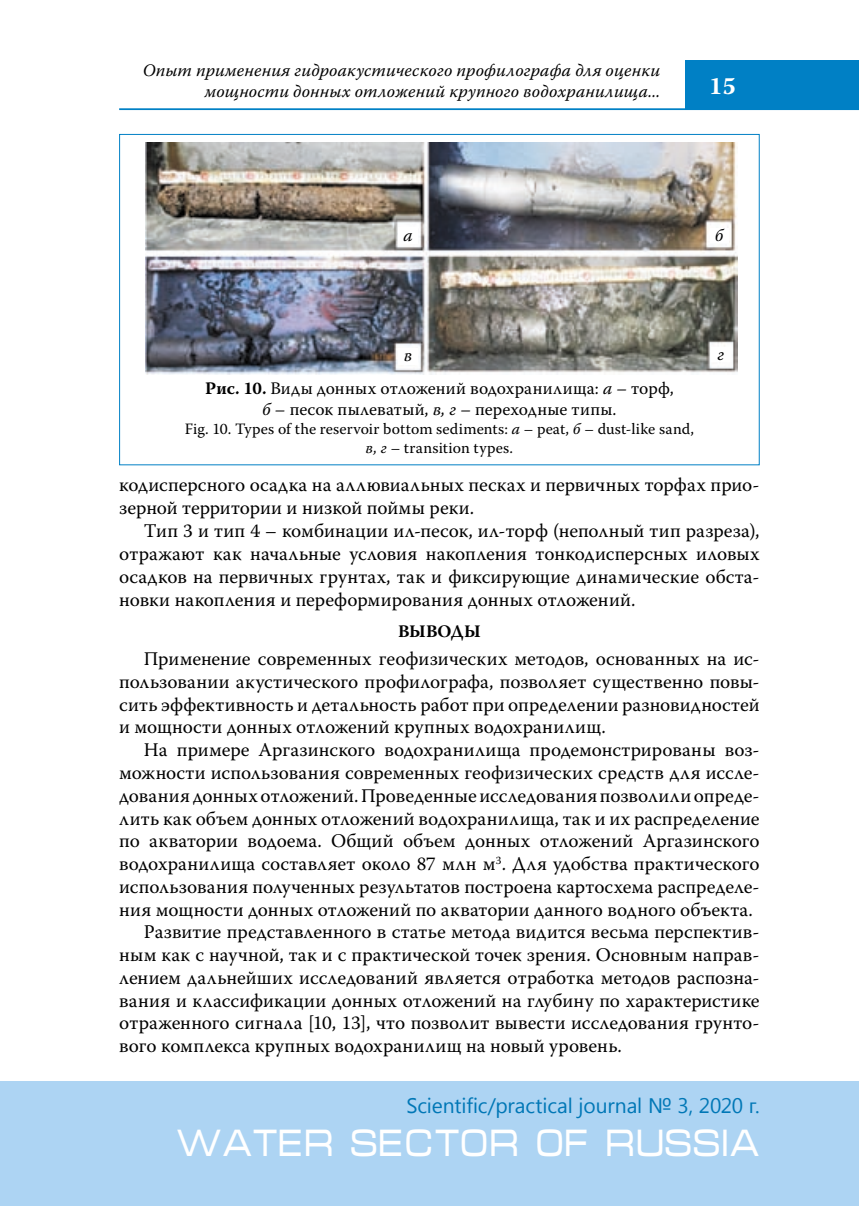
<style>
.page{position:relative;width:859px;height:1206px;background:#fff}
.page>*{position:absolute;margin:0;border:0;box-sizing:border-box;transform-origin:0 0}
.t1{font:38.5px "Micra C";color:#fff;scale:.83 1}
.t2{font:700 24.5px "Warnock Pro";color:#fff}
.t3{font:21px "Segoe UI";letter-spacing:-.005em;color:#0077b6}
.t4{font:19.25px/23.1px "Warnock Pro";letter-spacing:.005em;color:#000;text-align:justify}
.t5{font:italic 17.5px/21px "Warnock Pro";letter-spacing:.005em;color:#000;text-align:right}
.t6{font:17.5px/21px "Warnock Pro";letter-spacing:.01em;color:#000;text-align:center}
.t7{font:700 17.5px "Warnock Pro";color:#000}
.t8{font:15.75px/19.2px "Warnock Pro";letter-spacing:.01em;color:#000;text-align:center}
.s1{font-weight:700}
.s2{font-style:italic}
</style>
<div class="page">
<hr style="left:119px;top:108px;width:739px;height:2px;background:#0080c5">
<div style="left:685px;top:60px;width:173px;height:50px;background:#0080c5"></div>
<div style="left:0;top:1081px;width:858px;height:124px;background:#add4f3"></div>
<img style="left:145px;top:143px;width:591px;height:231px">
<div style="left:398px;top:228px;width:20px;height:16px;background:#fff"></div>
<div style="left:398px;top:348px;width:20px;height:17px;background:#fff"></div>
<div style="left:709px;top:228px;width:19px;height:15px;background:#fff"></div>
<div style="left:711px;top:347px;width:18px;height:15px;background:#fff"></div>
<p class="t5" style="left:143px;top:59px;width:519px">Опыт применения гидроакустического профилографа для оценки мощности донных отложений крупного водохранилища...</p>
<p class="t2" style="left:708px;top:71px;width:28px">15</p>
<p class="t5" style="left:403px;top:224px;width:11px">а</p>
<p class="t5" style="left:714px;top:225px;width:10px">б</p>
<p class="t5" style="left:404px;top:345px;width:10px">в</p>
<p class="t6" style="left:205px;top:377px;width:470px"><span class="s1">Рис. 10.</span> Виды донных отложений водохранилища: <span class="s2">а</span> – торф, <span class="s2">б</span> – песок пылеватый, <span class="s2">в, г</span> – переходные типы.</p>
<p class="t8" style="left:185px;top:419px;width:510px">Fig. 10. Types of the reservoir bottom sediments: <span class="s2">а</span> – peat, <span class="s2">б</span> – dust-like sand, <span class="s2">в, г</span> – transition types.</p>
<p class="t5" style="left:717px;top:344px;width:8px">г</p>
<p class="t4" style="left:119px;top:472px;width:641px">кодисперсного осадка на аллювиальных песках и первичных торфах прио&shy;зерной территории и низкой поймы реки.</p>
<p class="t4" style="left:119px;top:518px;width:641px;text-indent:25px">Тип 3 и тип 4 – комбинации ил-песок, ил-торф (неполный тип разреза), отражают как начальные условия накопления тонкодисперсных иловых осадков на первичных грунтах, так и фиксирующие динамические обста&shy;новки накопления и переформирования донных отложений.</p>
<p class="t7" style="left:398px;top:621px;width:84px">ВЫВОДЫ</p>
<p class="t4" style="left:119px;top:647px;width:641px;text-indent:25px">Применение современных геофизических методов, основанных на ис&shy;пользовании акустического профилографа, позволяет существенно повы&shy;сить эффективность и детальность работ при определении разновидностей и мощности донных отложений крупных водохранилищ.</p>
<p class="t4" style="left:144px;top:738px;width:617px">На примере Аргазинского водохранилища продемонстрированы воз-</p>
<p class="t4" style="left:119px;top:760px;width:641px">можности использования современных геофизических средств для иссле-</p>
<p class="t4" style="left:119px;top:783px;width:641px">дования донных отложений. Проведенные исследования позволили опреде-</p>
<p class="t4" style="left:119px;top:806px;width:641px">лить как объем донных отложений водохранилища, так и их распределение</p>
<p class="t4" style="left:119px;top:829px;width:641px">по акватории водоема. Общий объем донных отложений Аргазинского</p>
<p class="t4" style="left:119px;top:851px;width:641px">водохранилища составляет около 87 млн м<sup>3</sup>. Для удобства практического</p>
<p class="t4" style="left:119px;top:874px;width:641px">использования полученных результатов построена картосхема распределе-</p>
<p class="t4" style="left:119px;top:897px;width:635px">ния мощности донных отложений по акватории данного водного объекта.</p>
<p class="t4" style="left:144px;top:920px;width:616px">Развитие представленного в статье метода видится весьма перспектив-</p>
<p class="t4" style="left:119px;top:942px;width:641px">ным как с научной, так и с практической точек зрения. Основным направ-</p>
<p class="t4" style="left:119px;top:965px;width:641px">лением дальнейших исследований является отработка методов распозна-</p>
<p class="t4" style="left:119px;top:988px;width:641px">вания и классификации донных отложений на глубину по характеристике</p>
<p class="t4" style="left:119px;top:1011px;width:641px">отраженного сигнала [10, 13], что позволит вывести исследования грунто-</p>
<p class="t4" style="left:119px;top:1033px;width:504px">вого комплекса крупных водохранилищ на новый уровень.</p>
<p class="t3" style="left:406px;top:1090px;width:354px">scientific/practical journal № 3, 2020 г.</p>
<h1 class="t1" style="left:175px;top:1126px;width:705px">WATER SECTOR OF RUSSIA</h1>
</div>
